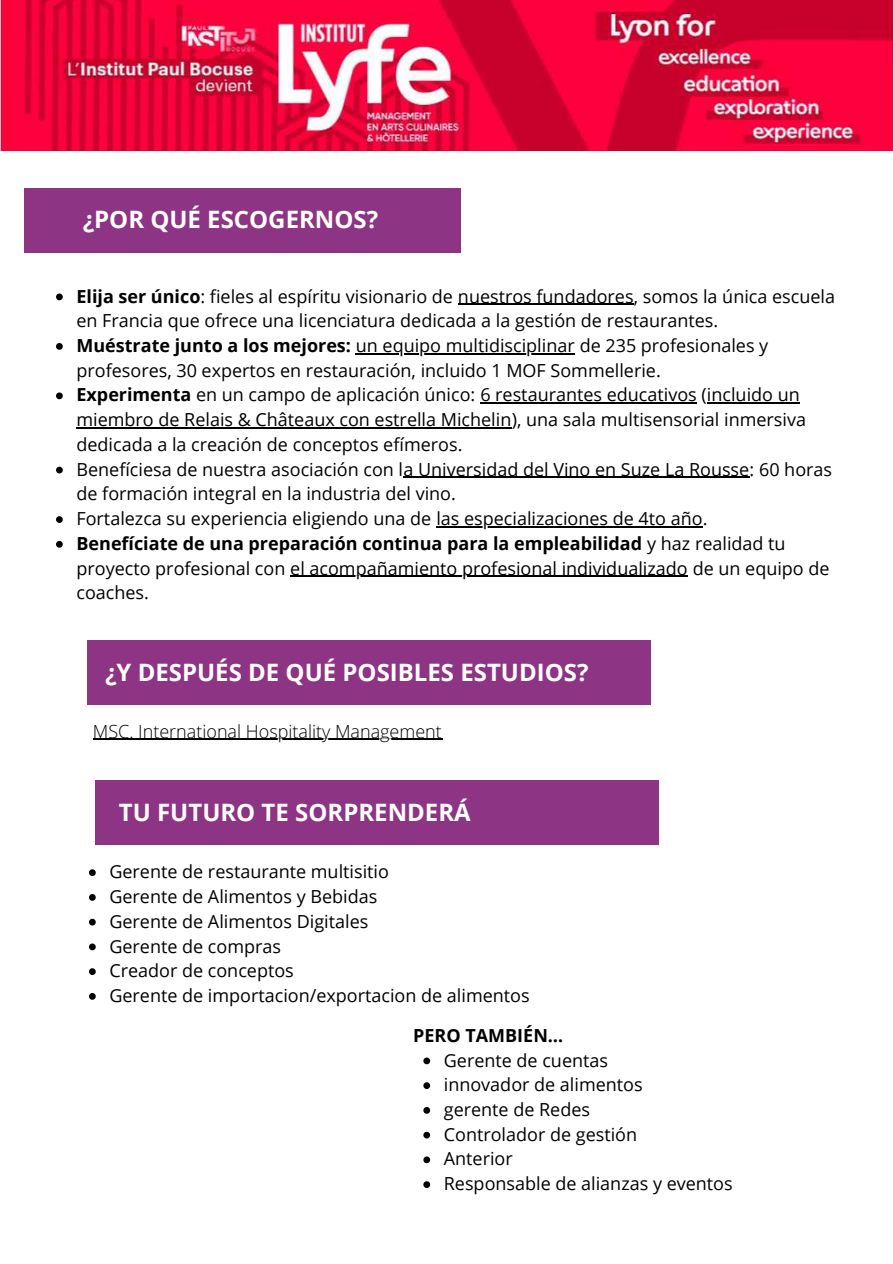
<style>
.page{position:relative;width:893px;height:1264px;background:#fff}
.page>*{position:absolute;margin:0;border:0;box-sizing:border-box;transform-origin:0 0}
.t1{font:700 24px "Open Sans";color:#fff}
.t2{font:18px/24.8px "Open Sans";color:#000}
.t3{font:300 18px "Open Sans";color:#000}
.t4{font:700 18px "Open Sans";color:#000}
.s1{font-weight:700}
</style>
<div class="page">
<div style="left:24px;top:188px;width:436px;height:64px;background:#8d3485"></div>
<img style="left:0;top:0;width:892px;height:151px">
<svg style="left:56px;top:293px;width:7px;height:7px"></svg>
<hr style="left:458px;top:304px;width:175px;height:1px;background:#000">
<svg style="left:56px;top:343px;width:7px;height:7px"></svg>
<hr style="left:356px;top:353px;width:219px;height:1px;background:#000">
<svg style="left:56px;top:392px;width:7px;height:7px"></svg>
<hr style="left:480px;top:402px;width:217px;height:2px;background:#000">
<hr style="left:707px;top:402px;width:92px;height:2px;background:#000">
<hr style="left:76px;top:427px;width:436px;height:1px;background:#000">
<svg style="left:56px;top:466px;width:7px;height:7px"></svg>
<hr style="left:403px;top:477px;width:346px;height:1px;background:#000">
<svg style="left:56px;top:516px;width:7px;height:7px"></svg>
<hr style="left:436px;top:526px;width:267px;height:1px;background:#000">
<svg style="left:56px;top:541px;width:7px;height:6px"></svg>
<hr style="left:290px;top:576px;width:398px;height:1px;background:#000">
<div style="left:87px;top:640px;width:563px;height:65px;background:#8d3485"></div>
<hr style="left:93px;top:739px;width:349px;height:1px;background:#000">
<div style="left:95px;top:780px;width:563px;height:65px;background:#8d3485"></div>
<svg style="left:89px;top:869px;width:7px;height:7px"></svg>
<svg style="left:89px;top:894px;width:7px;height:6px"></svg>
<svg style="left:89px;top:918px;width:7px;height:7px"></svg>
<svg style="left:89px;top:943px;width:7px;height:7px"></svg>
<svg style="left:89px;top:968px;width:7px;height:7px"></svg>
<svg style="left:89px;top:993px;width:7px;height:6px"></svg>
<svg style="left:423px;top:1057px;width:7px;height:7px"></svg>
<svg style="left:423px;top:1082px;width:7px;height:6px"></svg>
<svg style="left:423px;top:1107px;width:7px;height:6px"></svg>
<svg style="left:423px;top:1131px;width:7px;height:7px"></svg>
<svg style="left:423px;top:1156px;width:7px;height:7px"></svg>
<svg style="left:423px;top:1181px;width:7px;height:6px"></svg>
<h1 class="t1" style="left:83px;top:203px;width:297px">¿POR QUÉ ESCOGERNOS?</h1>
<p class="t2" style="left:76px;top:283px;width:760px"><span class="s1">Elija ser único</span>: fieles al espíritu visionario de nuestros fundadores, somos la única escuela en Francia que ofrece una licenciatura dedicada a la gestión de restaurantes.<br><span class="s1">Muéstrate junto a los mejores:</span> un equipo multidisciplinar de 235 profesionales y profesores, 30 expertos en restauración, incluido 1 MOF Sommellerie.<br><span class="s1">Experimenta</span> en un campo de aplicación único: 6 restaurantes educativos (incluido un miembro de Relais &amp; Châteaux con estrella Michelin), una sala multisensorial inmersiva dedicada a la creación de conceptos efímeros.<br>Benefíciesa de nuestra asociación con la Universidad del Vino en Suze La Rousse: 60 horas de formación integral en la industria del vino.<br>Fortalezca su experiencia eligiendo una de las especializaciones de 4to año.<br><span class="s1">Benefíciate de una preparación continua para la empleabilidad</span> y haz realidad tu proyecto profesional con el acompañamiento profesional individualizado de un equipo de coaches.</p>
<h1 class="t1" style="left:105px;top:655px;width:485px">¿Y DESPUÉS DE QUÉ POSIBLES ESTUDIOS?</h1>
<p class="t3" style="left:93px;top:718px;width:350px">MSC. International Hospitality Management</p>
<h1 class="t1" style="left:119px;top:795px;width:353px">TU FUTURO TE SORPRENDERÁ</h1>
<p class="t2" style="left:109px;top:859px;width:422px">Gerente de restaurante multisitio<br>Gerente de Alimentos y Bebidas<br>Gerente de Alimentos Digitales<br>Gerente de compras<br>Creador de conceptos<br>Gerente de importacion/exportacion de alimentos</p>
<p class="t4" style="left:413px;top:1022px;width:151px">PERO TAMBIÉN…</p>
<p class="t2" style="left:444px;top:1047px;width:290px">Gerente de cuentas<br>innovador de alimentos<br>gerente de Redes<br>Controlador de gestión<br>Anterior<br>Responsable de alianzas y eventos</p>
</div>
